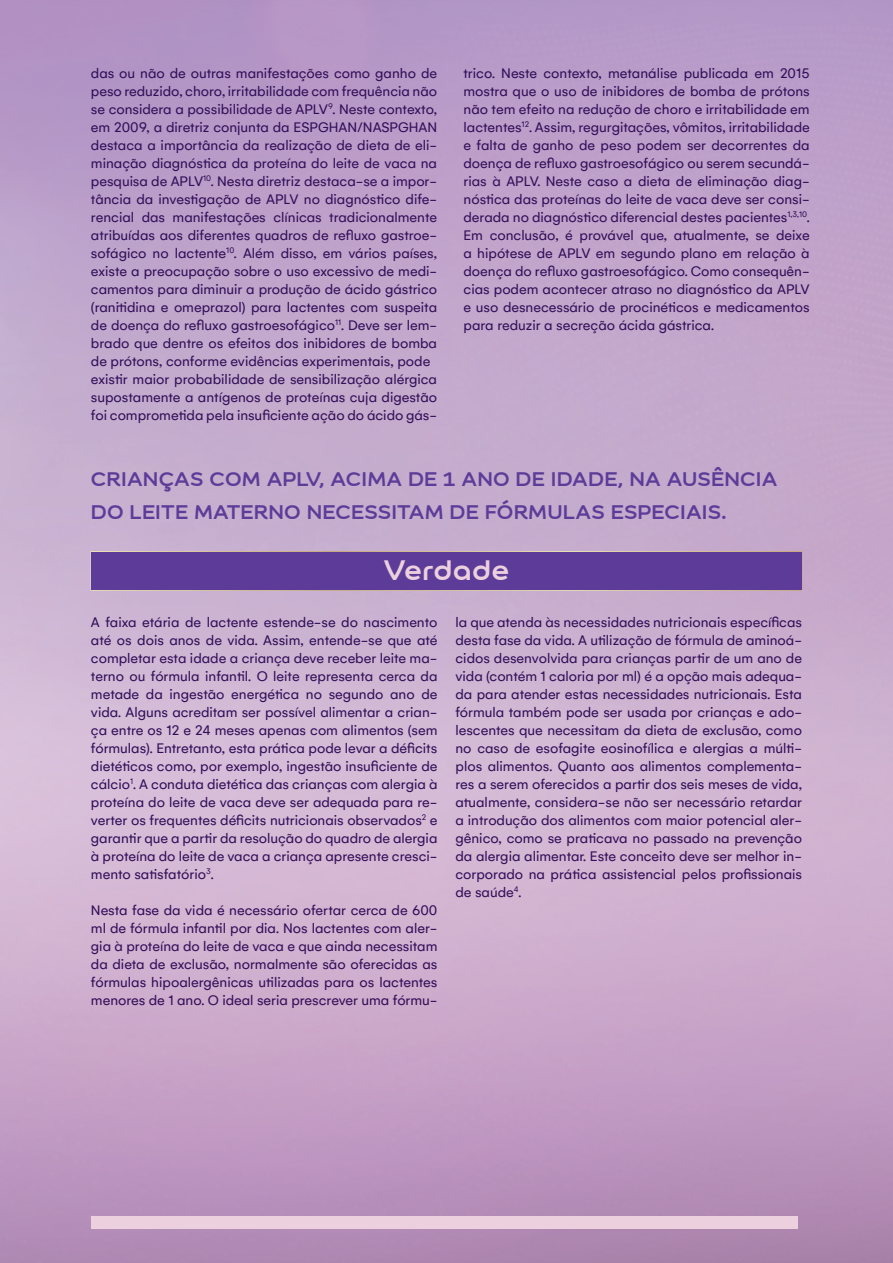
<style>
.page{position:relative;width:893px;height:1263px;background:#fff}
.page>*{position:absolute;margin:0;border:0;box-sizing:border-box;transform-origin:0 0}
.t1{font:700 30px "Colour Sans";letter-spacing:.01em;color:#edd0de}
.t2{font:700 21px/33px "Colour Sans";letter-spacing:.01em;color:#5c3c98}
.t3{font:15px/18px "Gelion";color:#330f59;text-align:justify}
</style>
<div class="page">
<div style="left:91px;top:1216px;width:706px;height:13px;background:#edd0de"></div>
<div style="left:91px;top:551px;width:711px;height:40px;background:#5c3c98"></div>
<p class="t3" style="left:91px;top:64px;width:348px;text-align:left">das ou não de outras manifestações como ganho de peso reduzido, choro, irritabilidade com frequência não se considera a possibilidade de APLV<sup>9</sup>. Neste contexto, em 2009, a diretriz conjunta da ESPGHAN/NASPGHAN destaca a importância da realização de dieta de eli&shy;minação diagnóstica da proteína do leite de vaca na pesquisa de APLV<sup>10</sup>. Nesta diretriz destaca-se a impor&shy;tância da investigação de APLV no diagnóstico dife&shy;rencial das manifestações clínicas tradicionalmente atribuídas aos diferentes quadros de refluxo gastroe&shy;sofágico no lactente<sup>10</sup>. Além disso, em vários países, existe a preocupação sobre o uso excessivo de medi&shy;camentos para diminuir a produção de ácido gástrico (ranitidina e omeprazol) para lactentes com suspeita de doença do refluxo gastroesofágico<sup>11</sup>. Deve ser lem&shy;brado que dentre os efeitos dos inibidores de bomba de prótons, conforme evidências experimentais, pode existir maior probabilidade de sensibilização alérgica supostamente a antígenos de proteínas cuja digestão foi comprometida pela insuficiente ação do ácido gás-</p>
<p class="t3" style="left:463px;top:64px;width:348px">trico. Neste contexto, metanálise publicada em 2015 mostra que o uso de inibidores de bomba de prótons não tem efeito na redução de choro e irritabilidade em lactentes<sup>12</sup>. Assim, regurgitações, vômitos, irritabilidade e falta de ganho de peso podem ser decorrentes da doença de refluxo gastroesofágico ou serem secundá&shy;rias à APLV. Neste caso a dieta de eliminação diag&shy;nóstica das proteínas do leite de vaca deve ser consi&shy;derada no diagnóstico diferencial destes pacientes<sup>1,3,10</sup>.<br>Em conclusão, é provável que, atualmente, se deixe a hipótese de APLV em segundo plano em relação à doença do refluxo gastroesofágico. Como consequên&shy;cias podem acontecer atraso no diagnóstico da APLV e uso desnecessário de procinéticos e medicamentos para reduzir a secreção ácida gástrica.</p>
<h2 class="t2" style="left:91px;top:463px;width:688px">CRIANÇAS COM APLV, ACIMA DE 1 ANO DE IDADE, NA AUSÊNCIA<br>DO LEITE MATERNO NECESSITAM DE FÓRMULAS ESPECIAIS.</h2>
<h1 class="t1" style="left:383px;top:552px;width:128px">Verdade</h1>
<p class="t3" style="left:91px;top:613px;width:348px">A faixa etária de lactente estende-se do nascimento até os dois anos de vida. Assim, entende-se que até completar esta idade a criança deve receber leite ma&shy;terno ou fórmula infantil. O leite representa cerca da metade da ingestão energética no segundo ano de vida. Alguns acreditam ser possível alimentar a crian&shy;ça entre os 12 e 24 meses apenas com alimentos (sem fórmulas). Entretanto, esta prática pode levar a déficits dietéticos como, por exemplo, ingestão insuficiente de cálcio<sup>1</sup>. A conduta dietética das crianças com alergia à proteína do leite de vaca deve ser adequada para re&shy;verter os frequentes déficits nutricionais observados<sup>2</sup> e garantir que a partir da resolução do quadro de alergia à proteína do leite de vaca a criança apresente cresci&shy;mento satisfatório<sup>3</sup>.</p>
<p class="t3" style="left:91px;top:901px;width:348px">Nesta fase da vida é necessário ofertar cerca de 600 ml de fórmula infantil por dia. Nos lactentes com aler&shy;gia à proteína do leite de vaca e que ainda necessitam da dieta de exclusão, normalmente são oferecidas as fórmulas hipoalergênicas utilizadas para os lactentes menores de 1 ano. O ideal seria prescrever uma fórmu-</p>
<p class="t3" style="left:455px;top:613px;width:348px">la que atenda às necessidades nutricionais específicas desta fase da vida. A utilização de fórmula de aminoá&shy;cidos desenvolvida para crianças partir de um ano de vida (contém 1 caloria por ml) é a opção mais adequa&shy;da para atender estas necessidades nutricionais. Esta fórmula também pode ser usada por crianças e ado&shy;lescentes que necessitam da dieta de exclusão, como no caso de esofagite eosinofílica e alergias a múlti&shy;plos alimentos. Quanto aos alimentos complementa&shy;res a serem oferecidos a partir dos seis meses de vida, atualmente, considera-se não ser necessário retardar a introdução dos alimentos com maior potencial aler&shy;gênico, como se praticava no passado na prevenção da alergia alimentar. Este conceito deve ser melhor in&shy;corporado na prática assistencial pelos profissionais de saúde<sup>4</sup>.</p>
</div>
